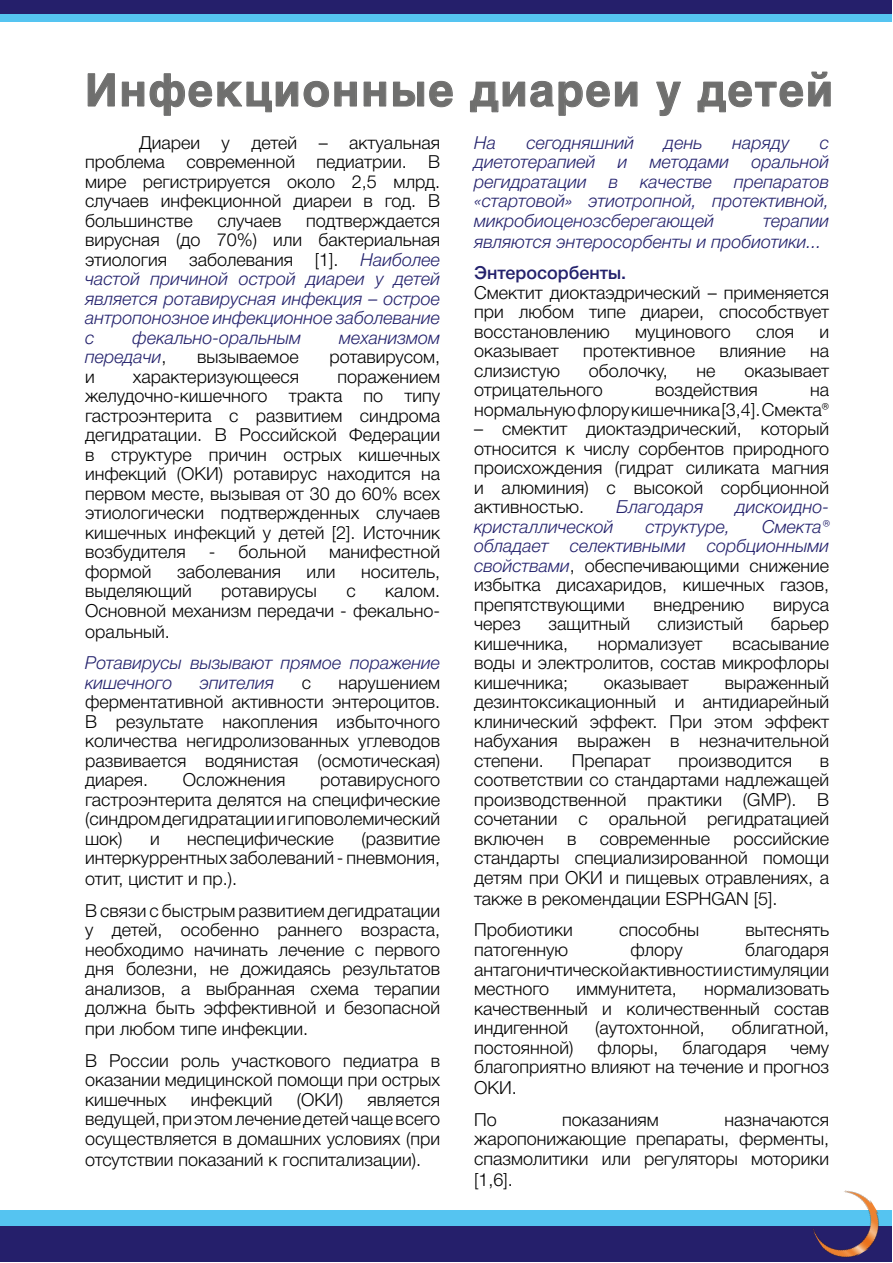
<style>
.page{position:relative;width:893px;height:1263px;background:#fff}
.page>*{position:absolute;margin:0;border:0;box-sizing:border-box;transform-origin:0 0}
.t1{font:700 45px "Helvetica";letter-spacing:.04em;color:#6f6f6e}
.t2{font:300 18px/19.5px "Helvetica Neue Cyr";color:#000;text-align:justify}
.t3{font:italic 300 18px/19.5px "Helvetica Neue Cyr";color:#23216c;text-align:justify}
.t4{font:500 18px "Helvetica Neue Cyr";color:#23216c}
.s1{font-style:normal;color:#000}
.s2{font-style:italic;color:#23216c}
</style>
<div class="page">
<svg style="left:87px;top:73px;width:28px;height:34px"></svg>
<svg style="left:122px;top:73px;width:235px;height:43px"></svg>
<svg style="left:363px;top:81px;width:23px;height:26px"></svg>
<svg style="left:393px;top:81px;width:60px;height:27px"></svg>
<svg style="left:470px;top:81px;width:168px;height:35px"></svg>
<svg style="left:656px;top:81px;width:25px;height:35px"></svg>
<svg style="left:697px;top:71px;width:134px;height:42px"></svg>
<div style="left:1px;top:1225px;width:891px;height:37px;background:#251f6b"></div>
<div style="left:1px;top:1210px;width:891px;height:15px;background:#55c4f1"></div>
<img style="left:803px;top:1190px;width:88px;height:68px">
<div style="left:1px;top:0;width:891px;height:15px;background:#251f6b"></div>
<div style="left:1px;top:15px;width:891px;height:7px;background:#55c4f1"></div>
<h1 class="t1" style="left:85px;top:54px;width:750px">Инфекционные диареи у детей</h1>
<p class="t2" style="left:85px;top:133px;width:357px;text-indent:54px">Диареи у детей – актуальная проблема современной педиатрии. В мире регистрируется около 2,5 млрд. случаев инфекционной диареи в год. В большинстве</p>
<p class="t3" style="left:85px;top:211px;width:357px;text-indent:221px"><span class="s1">подтверждается вирусная (до 70%) или бактериальная этиология заболевания [1].</span> Наиболее частой причиной острой диареи у детей является ротавирусная инфекция – острое антропонозное инфекционное заболевание с</p>
<p class="t2" style="left:217px;top:211px;width:65px">случаев</p>
<p class="t3" style="left:133px;top:328px;width:170px">фекально-оральным</p>
<p class="t3" style="left:339px;top:328px;width:102px">механизмом</p>
<p class="t3" style="left:85px;top:347px;width:83px">передачи<span class="s1">,</span></p>
<p class="t2" style="left:197px;top:347px;width:103px">вызываемое</p>
<p class="t2" style="left:329px;top:347px;width:112px">ротавирусом,</p>
<p class="t2" style="left:85px;top:367px;width:11px">и</p>
<p class="t2" style="left:133px;top:367px;width:168px">характеризующееся</p>
<p class="t2" style="left:85px;top:367px;width:357px;text-indent:253px">поражением желудочно-кишечного тракта по типу гастроэнтерита с развитием синдрома дегидратации. В Российской Федерации в структуре причин острых кишечных инфекций (ОКИ) ротавирус находится на первом месте, вызывая от 30 до 60% всех этиологически подтвержденных случаев кишечных инфекций у детей [2]. Источник возбудителя</p>
<p class="t2" style="left:209px;top:542px;width:99px">- больной</p>
<p class="t2" style="left:329px;top:542px;width:113px">манифестной</p>
<p class="t2" style="left:85px;top:562px;width:68px">формой</p>
<p class="t2" style="left:177px;top:562px;width:106px">заболевания</p>
<p class="t2" style="left:307px;top:562px;width:30px">или</p>
<p class="t2" style="left:361px;top:562px;width:80px">носитель,</p>
<p class="t2" style="left:85px;top:581px;width:108px">выделяющий</p>
<p class="t2" style="left:221px;top:581px;width:97px">ротавирусы</p>
<p class="t2" style="left:346px;top:581px;width:11px">с</p>
<p class="t2" style="left:85px;top:581px;width:357px;line-height:20.2px;text-indent:300px">калом.<br>Основной механизм передачи - фекально&shy;оральный.</p>
<p class="t3" style="left:85px;top:653px;width:357px">Ротавирусы вызывают прямое поражение кишечного</p>
<p class="t2" style="left:85px;top:673px;width:357px;text-indent:253px">нарушением ферментативной активности энтероцитов.<br>В результате накопления избыточного количества негидролизованных углеводов развивается водянистая (осмотическая) диарея.</p>
<p class="t3" style="left:200px;top:673px;width:76px">эпителия</p>
<p class="t2" style="left:302px;top:673px;width:11px">с</p>
<p class="t2" style="left:183px;top:770px;width:104px">Осложнения</p>
<p class="t2" style="left:85px;top:770px;width:357px;text-indent:235px">ротавирусного гастроэнтерита делятся на специфические (синдром дегидратации и гиповолемический шок)</p>
<p class="t2" style="left:85px;top:828px;width:357px;line-height:20.2px;text-indent:276px">(развитие интеркуррентных заболеваний - пневмония, отит, цистит и пр.).</p>
<p class="t2" style="left:85px;top:901px;width:357px">В связи с быстрым развитием дегидратации у детей, особенно раннего возраста, необходимо начинать лечение с первого дня болезни, не дожидаясь результатов анализов, а выбранная схема терапии должна быть эффективной и безопасной при любом типе инфекции.</p>
<p class="t2" style="left:85px;top:1051px;width:357px">В России роль участкового педиатра в оказании медицинской помощи при острых кишечных</p>
<p class="t2" style="left:150px;top:829px;width:11px">и</p>
<p class="t2" style="left:187px;top:829px;width:148px">неспецифические</p>
<p class="t2" style="left:191px;top:1090px;width:83px">инфекций</p>
<p class="t2" style="left:297px;top:1090px;width:48px">(ОКИ)</p>
<p class="t2" style="left:85px;top:1090px;width:357px;line-height:20px;text-indent:282px">является ведущей, при этом лечение детей чаще всего осуществляется в домашних условиях (при отсутствии показаний к госпитализации).</p>
<p class="t3" style="left:474px;top:133px;width:24px">На</p>
<p class="t3" style="left:526px;top:133px;width:109px">сегодняшний</p>
<p class="t3" style="left:664px;top:133px;width:40px">день</p>
<p class="t3" style="left:733px;top:133px;width:59px">наряду</p>
<p class="t3" style="left:474px;top:133px;width:357px;text-indent:346px">с диетотерапией и методами оральной регидратации в качестве препаратов «стартовой» этиотропной, протективной, микробиоценозсберегающей</p>
<p class="t3" style="left:474px;top:210px;width:357px;line-height:21px;text-indent:289px">терапии являются энтеросорбенты и пробиотики...</p>
<p class="t4" style="left:474px;top:263px;width:154px">Энтеросорбенты.</p>
<p class="t2" style="left:474px;top:283px;width:357px">Смектит диоктаэдрический – применяется при любом типе диареи, способствует восстановлению</p>
<p class="t2" style="left:635px;top:322px;width:97px">муцинового</p>
<p class="t2" style="left:756px;top:322px;width:39px">слоя</p>
<p class="t2" style="left:819px;top:322px;width:11px">и</p>
<p class="t2" style="left:474px;top:341px;width:86px">оказывает</p>
<p class="t2" style="left:583px;top:341px;width:113px">протективное</p>
<p class="t2" style="left:719px;top:341px;width:68px">влияние</p>
<p class="t2" style="left:810px;top:341px;width:21px">на</p>
<p class="t2" style="left:474px;top:361px;width:87px">слизистую</p>
<p class="t2" style="left:589px;top:361px;width:80px">оболочку,</p>
<p class="t2" style="left:697px;top:361px;width:21px">не</p>
<p class="t2" style="left:744px;top:361px;width:86px">оказывает</p>
<p class="t2" style="left:474px;top:380px;width:130px">отрицательного</p>
<p class="t2" style="left:655px;top:380px;width:104px">воздействия</p>
<p class="t2" style="left:474px;top:380px;width:357px;text-align:right">на<br>нормальную флору кишечника [3,4]. Смекта®</p>
<p class="t2" style="left:474px;top:419px;width:357px">– смектит диоктаэдрический, который относится к числу сорбентов природного происхождения (гидрат силиката магния и алюминия) с высокой сорбционной активностью.</p>
<p class="t3" style="left:617px;top:497px;width:88px">Благодаря</p>
<p class="t3" style="left:736px;top:497px;width:95px">дискоидно-</p>
<p class="t2" style="left:474px;top:517px;width:357px;text-indent:288px"><span class="s2">Смекта® обладает селективными сорбционными свойствами</span>, обеспечивающими снижение избытка дисахаридов, кишечных газов, препятствующими</p>
<p class="t3" style="left:474px;top:517px;width:141px">кристаллической</p>
<p class="t3" style="left:646px;top:517px;width:86px">структуре,</p>
<p class="t2" style="left:654px;top:595px;width:92px">внедрению</p>
<p class="t2" style="left:773px;top:595px;width:57px">вируса</p>
<p class="t2" style="left:474px;top:614px;width:48px">через</p>
<p class="t2" style="left:548px;top:614px;width:83px">защитный</p>
<p class="t2" style="left:658px;top:614px;width:87px">слизистый</p>
<p class="t2" style="left:771px;top:614px;width:60px">барьер</p>
<p class="t2" style="left:474px;top:634px;width:95px">кишечника,</p>
<p class="t2" style="left:598px;top:634px;width:106px">нормализует</p>
<p class="t2" style="left:474px;top:634px;width:357px;text-indent:258px">всасывание воды и электролитов, состав микрофлоры кишечника;</p>
<p class="t2" style="left:474px;top:673px;width:357px;text-indent:251px">выраженный дезинтоксикационный и антидиарейный клинический эффект. При этом эффект набухания выражен в незначительной степени.</p>
<p class="t2" style="left:604px;top:673px;width:86px">оказывает</p>
<p class="t2" style="left:572px;top:751px;width:81px">Препарат</p>
<p class="t2" style="left:678px;top:751px;width:115px">производится</p>
<p class="t2" style="left:474px;top:751px;width:357px;text-indent:346px">в соответствии со стандартами надлежащей производственной практики (GMP). В сочетании с оральной регидратацией включен</p>
<p class="t2" style="left:474px;top:828px;width:357px;line-height:20px;text-indent:259px">российские стандарты специализированной помощи детям при ОКИ и пищевых отравлениях, а также в рекомендации ESPHGAN [5].</p>
<p class="t2" style="left:474px;top:920px;width:100px">Пробиотики</p>
<p class="t2" style="left:619px;top:920px;width:82px">способны</p>
<p class="t2" style="left:745px;top:920px;width:85px">вытеснять</p>
<p class="t2" style="left:474px;top:940px;width:96px">патогенную</p>
<p class="t2" style="left:631px;top:940px;width:54px">флору</p>
<p class="t2" style="left:567px;top:829px;width:11px">в</p>
<p class="t2" style="left:600px;top:829px;width:112px">современные</p>
<p class="t2" style="left:474px;top:940px;width:357px;text-indent:271px">благодаря антагоничтической активности и стимуляции местного</p>
<p class="t2" style="left:474px;top:979px;width:357px;text-indent:230px">нормализовать качественный и количественный состав индигенной</p>
<p class="t2" style="left:577px;top:979px;width:102px">иммунитета,</p>
<p class="t2" style="left:595px;top:1018px;width:111px">(аутохтонной,</p>
<p class="t2" style="left:732px;top:1018px;width:99px">облигатной,</p>
<p class="t2" style="left:474px;top:1037px;width:101px">постоянной)</p>
<p class="t2" style="left:597px;top:1037px;width:62px">флоры,</p>
<p class="t2" style="left:682px;top:1037px;width:86px">благодаря</p>
<p class="t2" style="left:474px;top:1037px;width:357px;line-height:20.2px;text-indent:316px">чему благоприятно влияют на течение и прогноз ОКИ.</p>
<p class="t2" style="left:474px;top:1109px;width:24px">По</p>
<p class="t2" style="left:562px;top:1109px;width:98px">показаниям</p>
<p class="t2" style="left:474px;top:1109px;width:357px;line-height:20px;text-indent:250px">назначаются жаропонижающие препараты, ферменты, спазмолитики или регуляторы моторики [1,6].</p>
</div>
